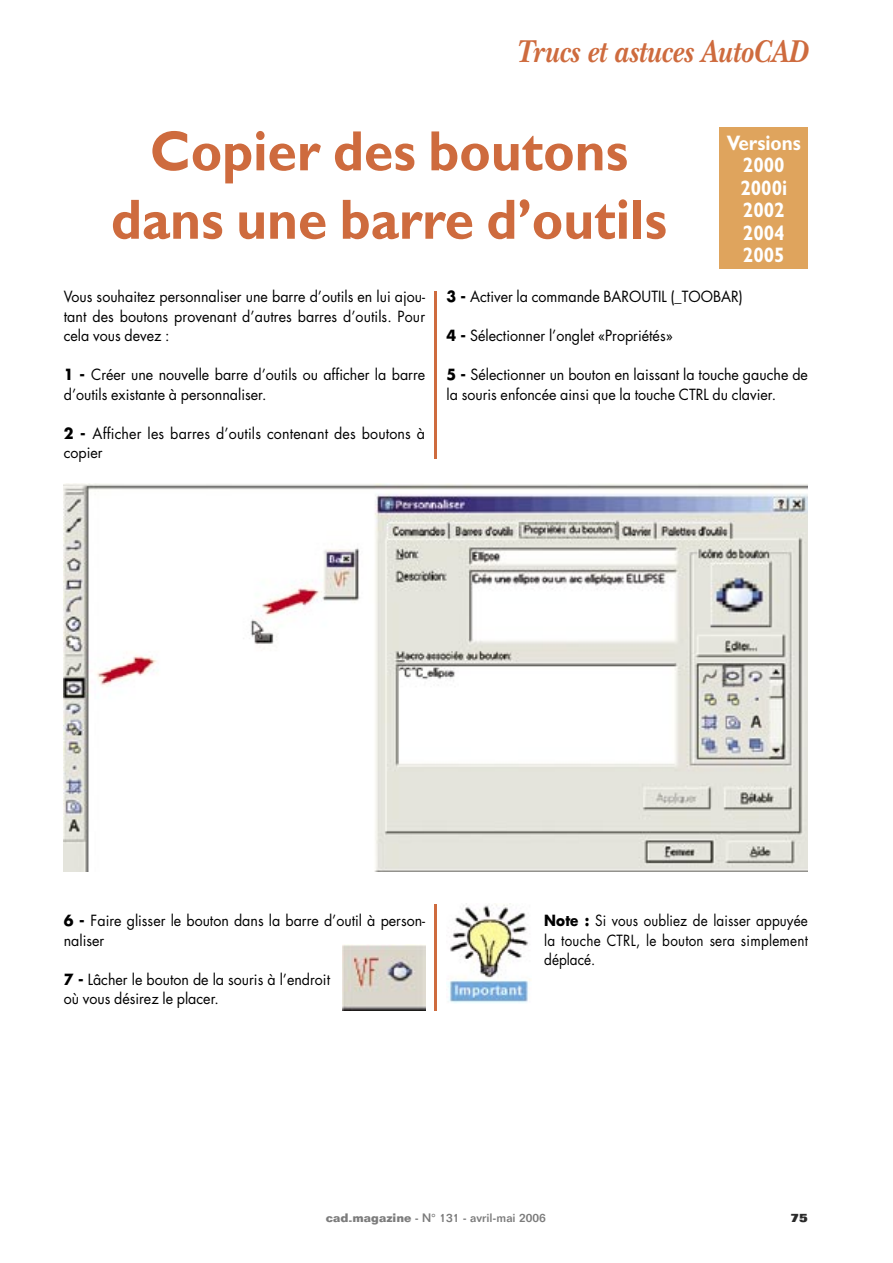
<style>
.page{position:relative;width:893px;height:1263px;background:#fff}
.page>*{position:absolute;margin:0;border:0;box-sizing:border-box;transform-origin:0 0}
.titre{font:700 57px/68.4px "Gill Sans";color:#ce6b3e;text-align:center;scale:.93 1}
.t1{font:italic 700 33px "New Baskerville";color:#ce6b3e;scale:.86 1}
.titre-2{font:700 21px "Gill Sans";color:#fff;scale:.9 1}
.texte{font:15px/19.5px "Futura";color:#000;scale:.95 1}
.texte-2{font:15px/19.5px "Futura";color:#000;text-align:justify;scale:.9 1}
.t2{font:500 12px "Folio";color:#7c7c7c}
.t3{font:800 12px "Folio";color:#2a2a2a}
.s1{font-weight:700}
</style>
<div class="page">
<div style="left:720px;top:128px;width:88px;height:141px;background:#dfa45d"></div>
<img style="left:64px;top:483px;width:744px;height:388px">
<img style="left:446px;top:903px;width:85px;height:100px">
<img style="left:343px;top:944px;width:82px;height:67px">
<hr style="left:435px;top:291px;width:2px;height:167px;background:#ce6b3e">
<hr style="left:435px;top:904px;width:2px;height:106px;background:#ce6b3e">
<h2 class="t1" style="left:516px;top:32px;width:341px">Trucs et astuces AutoCAD</h2>
<p class="titre" style="left:111px;top:117px;width:599px">Copier des boutons dans une barre d’outils</p>
<p class="titre-2" style="left:727px;top:130px;width:84px">Versions</p>
<p class="titre-2" style="left:743px;top:153px;width:48px">2000</p>
<p class="titre-2" style="left:740px;top:175px;width:54px">2000i</p>
<p class="titre-2" style="left:743px;top:198px;width:48px">2002</p>
<p class="titre-2" style="left:743px;top:220px;width:48px">2004</p>
<p class="titre-2" style="left:743px;top:243px;width:48px">2005</p>
<p class="texte" style="left:64px;top:287px;width:382px;text-align:justify">Vous souhaitez personnaliser une barre d’outils en lui ajou&shy;tant des boutons provenant d’autres barres d’outils. Pour cela vous devez :</p>
<p class="texte" style="left:64px;top:365px;width:382px"><span class="s1">1 -</span> Créer une nouvelle barre d’outils ou afficher la barre d’outils existante à personnaliser.</p>
<p class="texte" style="left:64px;top:423px;width:382px"><span class="s1">2 -</span> Afficher les barres d’outils contenant des boutons à copier</p>
<p class="texte" style="left:446px;top:287px;width:313px"><span class="s1">3 -</span> Activer la commande BAROUTIL (_TOOBAR)</p>
<p class="texte" style="left:446px;top:326px;width:240px"><span class="s1">4 -</span> Sélectionner l’onglet «Propriétés»</p>
<p class="texte" style="left:446px;top:365px;width:382px"><span class="s1">5 -</span> Sélectionner un bouton en laissant la touche gauche de la souris enfoncée ainsi que la touche CTRL du clavier.</p>
<p class="texte" style="left:64px;top:911px;width:382px"><span class="s1">6 -</span> Faire glisser le bouton dans la barre d’outil à person&shy;naliser</p>
<p class="texte" style="left:64px;top:969px;width:282px"><span class="s1">7 -</span> Lâcher le bouton de la souris à l’endroit où vous désirez le placer.</p>
<p class="texte-2" style="left:544px;top:911px;width:295px"><span class="s1">Note :</span> Si vous oubliez de laisser appuyée la touche CTRL, le bouton sera simplement déplacé.</p>
<p class="t2" style="left:326px;top:1210px;width:221px"><span class="s1">cad-magazine</span> - N° 131 - avril-mai 2006</p>
<p class="t3" style="left:791px;top:1210px;width:19px">75</p>
</div>
